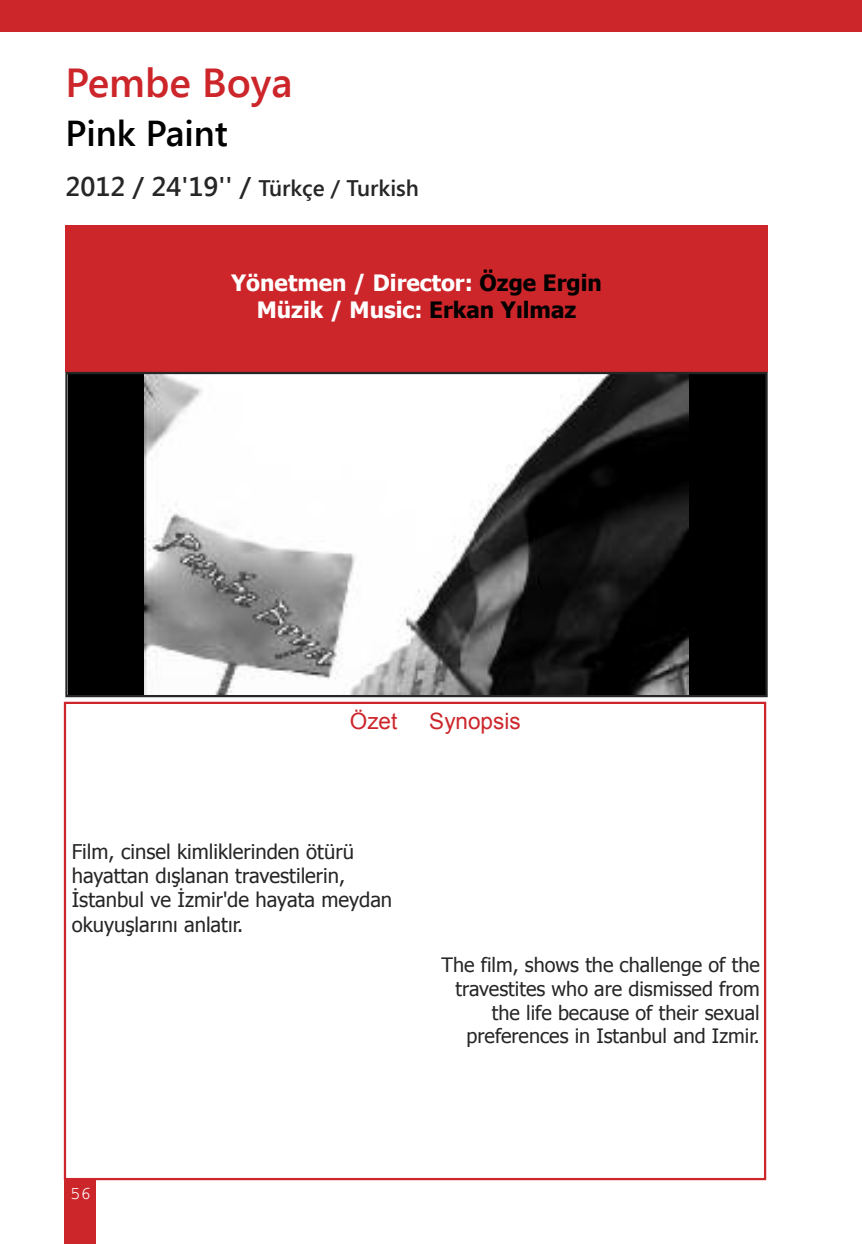
<style>
.page{position:relative;width:862px;height:1244px;background:#fff}
.page>*{position:absolute;margin:0;border:0;box-sizing:border-box;transform-origin:0 0}
.t1{font:600 40.5px "Segoe UI";color:#cc262b}
.t2{font:600 36px "Segoe UI";color:#000}
.t3{font:700 22.5px/27px "Tahoma";color:#fff;text-align:center}
.t4{font:600 22.5px "Segoe UI";color:#272627}
.t5{font:22.5px "Arial";color:#cc262b}
.t6{font:20.25px/24.3px "Tahoma";color:#272627}
.t7{font:19.8px/23.8px "Tahoma";color:#272627;text-align:right}
.t8{font:18px "Courier";color:#fff}
.s1{font-size:27px}
.s2{color:#000}
</style>
<div class="page">
<div style="left:0;top:0;width:861px;height:32px;background:#cc262b"></div>
<div style="left:64px;top:1180px;width:32px;height:64px;background:#cc262b"></div>
<div style="left:64px;top:702px;width:701px;height:478px;border:2px solid #cc262b"></div>
<div style="left:65px;top:225px;width:702px;height:147px;background:#cc262b"></div>
<div style="left:68px;top:374px;width:697px;height:321px;background:#000"></div>
<img style="left:145px;top:375px;width:543px;height:319px">
<div style="left:65px;top:372px;width:702px;height:325px;border:2px solid #272627"></div>
<h1 class="t1" style="left:65px;top:53px;width:229px">Pembe Boya</h1>
<h2 class="t2" style="left:65px;top:107px;width:164px">Pink Paint</h2>
<p class="t4" style="left:65px;top:171px;width:355px"><span class="s1">2012 / 24'19'' /</span> Türkçe / Turkish</p>
<p class="t3" style="left:231px;top:269px;width:372px">Yönetmen / Director: <span class="s2">Özge Ergin<br></span>Müzik / Music: <span class="s2">Erkan Yılmaz</span></p>
<p class="t5" style="left:349px;top:708px;width:49px">Özet</p>
<p class="t5" style="left:429px;top:708px;width:93px">Synopsis</p>
<p class="t6" style="left:72px;top:838px;width:322px">Film, cinsel kimliklerinden ötürü hayattan dışlanan travestilerin,<br>İstanbul ve İzmir'de hayata meydan okuyuşlarını anlatır.</p>
<p class="t7" style="left:441px;top:952px;width:320px">The film, shows the challenge of the travestites who are dismissed from the life because of their sexual preferences in Istanbul and Izmir.</p>
<p class="t8" style="left:70px;top:1187px;width:23px">56</p>
</div>
